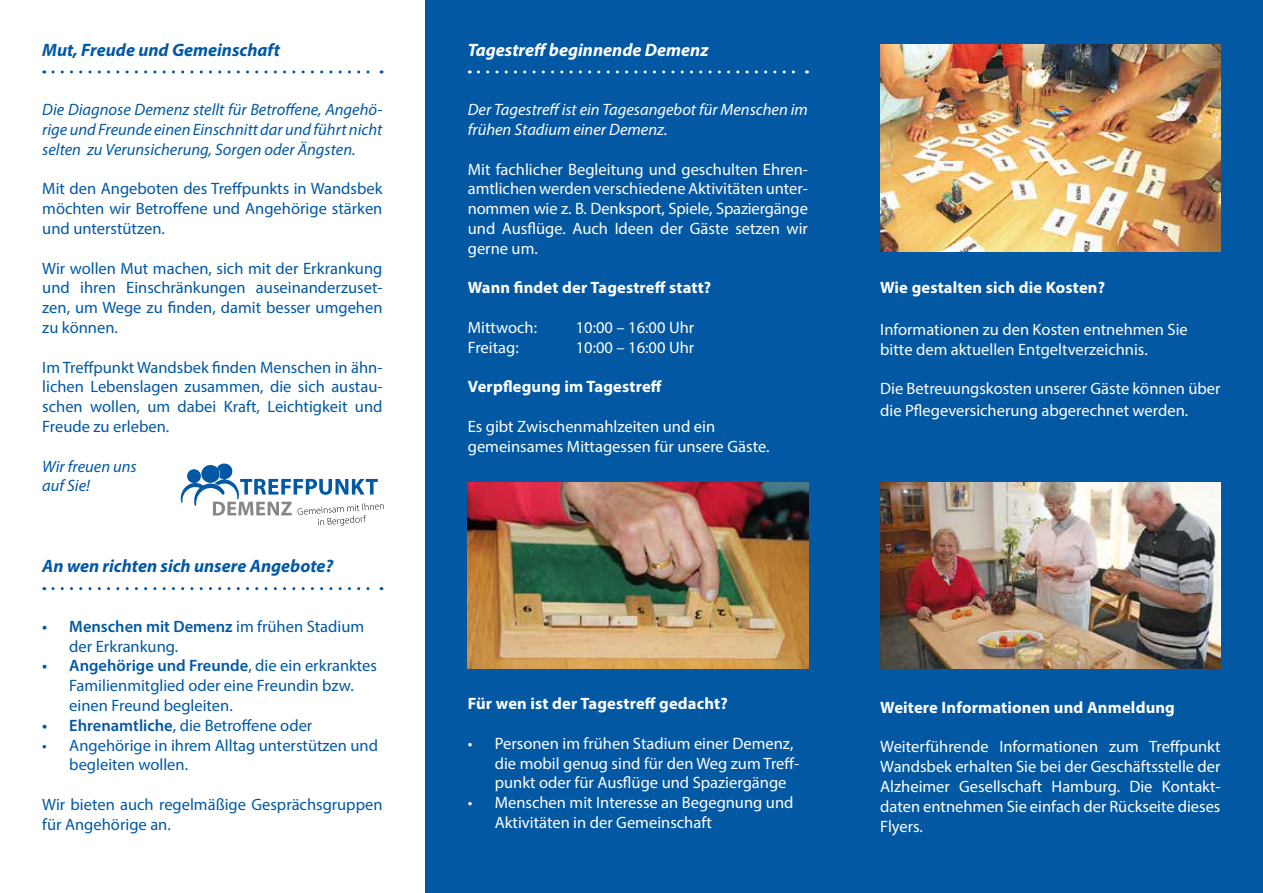
<style>
.page{position:relative;width:1263px;height:893px;background:#fff}
.page>*{position:absolute;margin:0;border:0;box-sizing:border-box;transform-origin:0 0}
.t1{font:italic 700 18px "Myriad Pro";color:#0258a3}
.t2{font:italic 700 18px "Myriad Pro";color:#fff}
.t3{font:16.5px/19.8px "Myriad Pro";color:#fff}
.t4{font:16.5px/19.8px "Myriad Pro";color:#0258a3}
.t5{font:italic 16.5px/19.8px "Myriad Pro";color:#0258a3;text-align:justify}
.t6{font:700 16.5px "Myriad Pro";letter-spacing:.01em;color:#fff}
.t7{font:italic 16.5px/19.8px "Myriad Pro";color:#fff}
.s1{font-weight:600}
</style>
<div class="page">
<div style="left:425px;top:0;width:838px;height:893px;background:#0258a3"></div>
<svg style="left:478px;top:70px;width:329px;height:3px"></svg>
<img style="left:468px;top:483px;width:340px;height:186px">
<img style="left:880px;top:44px;width:340px;height:208px">
<svg style="left:53px;top:70px;width:329px;height:3px"></svg>
<svg style="left:53px;top:587px;width:329px;height:3px"></svg>
<svg style="left:181px;top:463px;width:203px;height:63px"></svg>
<img style="left:880px;top:483px;width:340px;height:186px">
<p class="t1" style="left:42px;top:38px;width:239px">Mut, Freude und Gemeinschaft</p>
<p class="t5" style="left:42px;top:100px;width:342px">Die Diagnose Demenz stellt für Betroffene, Angehö&shy;rige und Freunde einen Einschnitt dar und führt nicht selten zu Verunsicherung, Sorgen oder Ängsten.</p>
<p class="t4" style="left:42px;top:179px;width:342px;text-align:justify">Mit den Angeboten des Treffpunkts in Wandsbek möchten wir Betroffene und Angehörige stärken und unterstützen.</p>
<p class="t4" style="left:42px;top:258px;width:342px;text-align:justify">Wir wollen Mut machen, sich mit der Erkrankung und ihren Einschränkungen auseinanderzuset&shy;zen, um Wege zu finden, damit besser umgehen zu können.</p>
<p class="t4" style="left:42px;top:357px;width:342px;text-align:justify">Im Treffpunkt Wandsbek finden Menschen in ähn&shy;lichen Lebenslagen zusammen, die sich austau&shy;schen wollen, um dabei Kraft, Leichtigkeit und Freude zu erleben.</p>
<p class="t5" style="left:42px;top:456px;width:96px">Wir freuen uns auf Sie!</p>
<p class="t1" style="left:42px;top:555px;width:293px">An wen richten sich unsere Angebote?</p>
<p class="t4" style="left:69px;top:616px;width:296px;text-indent:-27px"><span class="s1">• Menschen mit Demenz</span> im frühen Stadium der Erkrankung.</p>
<p class="t4" style="left:69px;top:656px;width:309px;text-indent:-27px"><span class="s1">• Angehörige und Freunde</span>, die ein erkranktes<br>Familienmitglied oder eine Freundin bzw. einen Freund begleiten.</p>
<p class="t4" style="left:42px;top:715px;width:272px"><span class="s1">• Ehrenamtliche</span>, die Betroffene oder</p>
<p class="t4" style="left:69px;top:735px;width:310px;text-indent:-27px">• Angehörige in ihrem Alltag unterstützen und begleiten wollen.</p>
<p class="t4" style="left:42px;top:794px;width:342px">Wir bieten auch regelmäßige Gesprächsgruppen für Angehörige an.</p>
<p class="t2" style="left:468px;top:38px;width:242px">Tagestreff beginnende Demenz</p>
<p class="t7" style="left:468px;top:100px;width:342px">Der Tagestreff ist ein Tagesangebot für Menschen im frühen Stadium einer Demenz.</p>
<p class="t3" style="left:468px;top:159px;width:342px;text-align:justify">Mit fachlicher Begleitung und geschulten Ehren&shy;amtlichen werden verschiedene Aktivitäten unter&shy;nommen wie z. B. Denksport, Spiele, Spaziergänge und Ausflüge. Auch Ideen der Gäste setzen wir gerne um.</p>
<p class="t6" style="left:468px;top:277px;width:245px">Wann findet der Tagestreff statt?</p>
<p class="t3" style="left:468px;top:317px;width:71px">Mittwoch:</p>
<p class="t3" style="left:576px;top:317px;width:120px">10:00 – 16:00 Uhr</p>
<p class="t3" style="left:468px;top:337px;width:53px">Freitag:</p>
<p class="t3" style="left:576px;top:337px;width:120px">10:00 – 16:00 Uhr</p>
<p class="t6" style="left:468px;top:376px;width:196px">Verpflegung im Tagestreff</p>
<p class="t3" style="left:468px;top:416px;width:303px">Es gibt Zwischenmahlzeiten und ein gemeinsames Mittagessen für unsere Gäste.</p>
<p class="t6" style="left:880px;top:277px;width:226px">Wie gestalten sich die Kosten?</p>
<p class="t3" style="left:880px;top:319px;width:309px">Informationen zu den Kosten entnehmen Sie bitte dem aktuellen Entgeltverzeichnis.</p>
<p class="t3" style="left:880px;top:378px;width:342px;line-height:21.6px">Die Betreuungskosten unserer Gäste können über die Pflegeversicherung abgerechnet werden.</p>
<p class="t6" style="left:468px;top:693px;width:261px">Für wen ist der Tagestreff gedacht?</p>
<p class="t3" style="left:495px;top:733px;width:306px;text-indent:-27px">• Personen im frühen Stadium einer Demenz, die mobil genug sind für den Weg zum Treff&shy;punkt oder für Ausflüge und Spaziergänge</p>
<p class="t3" style="left:495px;top:793px;width:300px;text-indent:-27px">• Menschen mit Interesse an Begegnung und<br>Aktivitäten in der Gemeinschaft</p>
<p class="t6" style="left:880px;top:696px;width:296px">Weitere Informationen und Anmeldung</p>
<p class="t3" style="left:880px;top:737px;width:342px;text-align:justify">Weiterführende Informationen zum Treffpunkt Wandsbek erhalten Sie bei der Geschäftsstelle der Alzheimer Gesellschaft Hamburg. Die Kontakt&shy;daten entnehmen Sie einfach der Rückseite dieses Flyers.</p>
</div>
